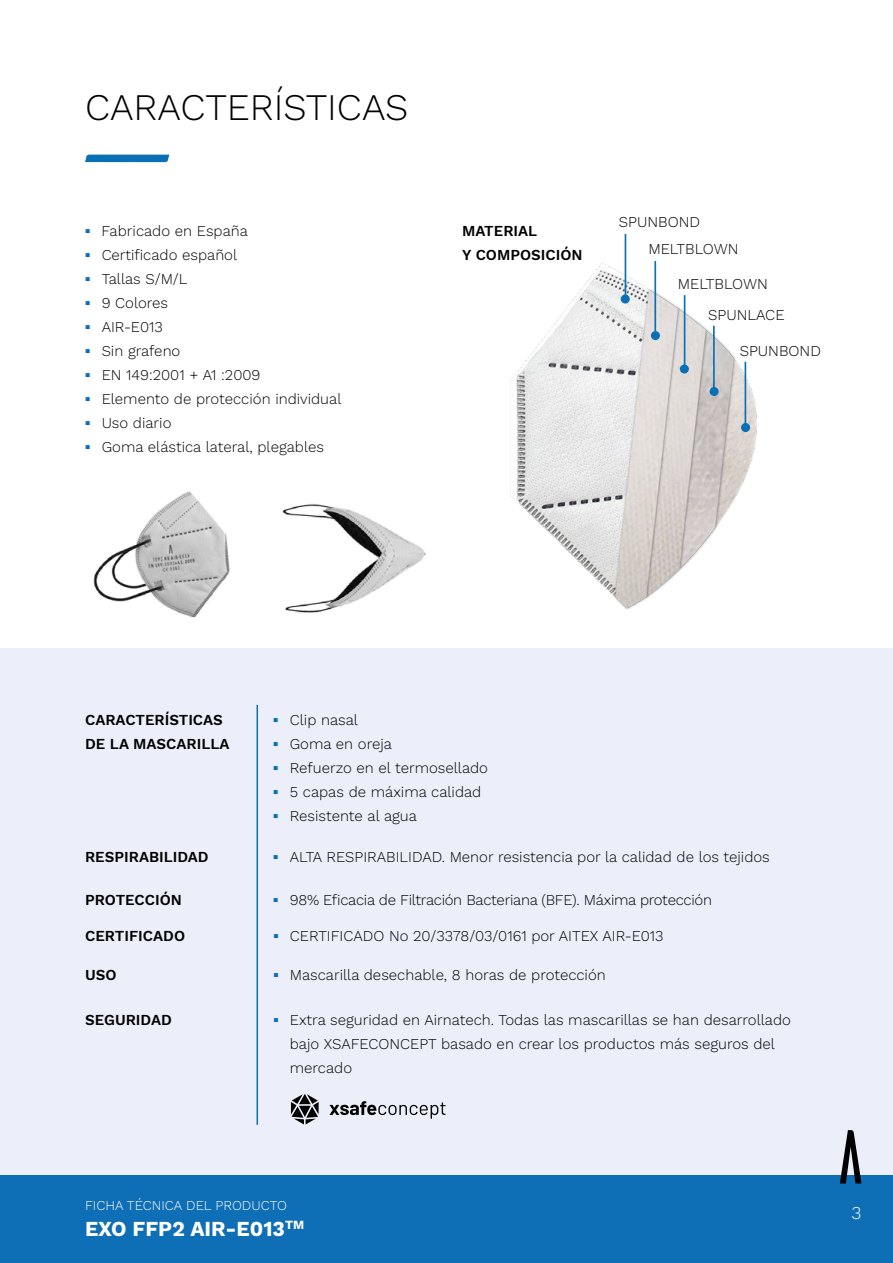
<style>
.page{position:relative;width:893px;height:1263px;background:#fff}
.page>*{position:absolute;margin:0;border:0;box-sizing:border-box;transform-origin:0 0}
.t1{font:37.5px "Work Sans";color:#000}
.t2{font:700 21px "Work Sans";color:#fff}
.t3{font:18px "Work Sans";color:#fff}
.t4{font:15.15px/27px "Work Sans";color:#000}
.t5{font:15px/24px "Work Sans";color:#000}
.t6{font:600 15px/24px "Work Sans";color:#000}
.t7{font:15px "Work Sans";letter-spacing:-.02em;color:#000}
.t8{font:13.5px "Work Sans";color:#fff}
.s1{font-family:"Arial";font-weight:700;color:#0a70b5}
</style>
<div class="page">
<div style="left:0;top:1175px;width:893px;height:88px;background:#0e6eb6"></div>
<img style="left:510px;top:257px;width:247px;height:353px">
<div style="left:0;top:648px;width:893px;height:527px;background:#eceff9"></div>
<svg style="left:85px;top:155px;width:84px;height:7px"></svg>
<svg style="left:291px;top:1094px;width:28px;height:30px"></svg>
<svg style="left:330px;top:1101px;width:116px;height:18px"></svg>
<hr style="left:256px;top:705px;width:2px;height:420px;background:#0a70b5">
<div style="left:651px;top:331px;width:9px;height:9px;background:#0a70b5;border-radius:50%"></div>
<hr style="left:654px;top:261px;width:2px;height:75px;background:#0a70b5">
<div style="left:680px;top:364px;width:9px;height:9px;background:#0a70b5;border-radius:50%"></div>
<hr style="left:684px;top:295px;width:1px;height:75px;background:#0a70b5">
<div style="left:621px;top:294px;width:9px;height:9px;background:#0a70b5;border-radius:50%"></div>
<hr style="left:625px;top:234px;width:1px;height:65px;background:#0a70b5">
<div style="left:741px;top:423px;width:9px;height:9px;background:#0a70b5;border-radius:50%"></div>
<hr style="left:745px;top:362px;width:1px;height:65px;background:#0a70b5">
<div style="left:710px;top:387px;width:9px;height:9px;background:#0a70b5;border-radius:50%"></div>
<hr style="left:713px;top:326px;width:2px;height:65px;background:#0a70b5">
<svg style="left:840px;top:1130px;width:21px;height:53px"></svg>
<img style="left:93px;top:491px;width:137px;height:127px">
<img style="left:282px;top:504px;width:144px;height:109px">
<h1 class="t1" style="left:85px;top:79px;width:325px">CARACTERÍSTICAS</h1>
<p class="t5" style="left:85px;top:218px;width:164px"><span class="s1">▪</span> Fabricado en España</p>
<p class="t5" style="left:85px;top:242px;width:154px"><span class="s1">▪</span> Certificado español</p>
<p class="t5" style="left:85px;top:266px;width:104px"><span class="s1">▪</span> Tallas S/M/L</p>
<p class="t5" style="left:85px;top:290px;width:84px"><span class="s1">▪</span> 9 Colores</p>
<p class="t5" style="left:85px;top:314px;width:79px"><span class="s1">▪</span> AIR-E013</p>
<p class="t5" style="left:85px;top:338px;width:97px"><span class="s1">▪</span> Sin grafeno</p>
<p class="t5" style="left:85px;top:362px;width:177px"><span class="s1">▪</span> EN 149:2001 + A1 :2009</p>
<p class="t5" style="left:85px;top:386px;width:258px"><span class="s1">▪</span> Elemento de protección individual</p>
<p class="t5" style="left:85px;top:410px;width:88px"><span class="s1">▪</span> Uso diario</p>
<p class="t5" style="left:85px;top:434px;width:240px"><span class="s1">▪</span> Goma elástica lateral, plegables</p>
<p class="t6" style="left:462px;top:219px;width:122px">MATERIAL<br>Y COMPOSICIÓN</p>
<p class="t4" style="left:648px;top:208px;width:92px;text-indent:-29px">SPUNBOND<br>MELTBLOWN</p>
<p class="t4" style="left:678px;top:269px;width:92px">MELTBLOWN</p>
<p class="t4" style="left:708px;top:301px;width:78px">SPUNLACE</p>
<p class="t4" style="left:740px;top:337px;width:83px">SPUNBOND</p>
<p class="t6" style="left:85px;top:709px;width:146px">CARACTERÍSTICAS<br>DE LA MASCARILLA</p>
<p class="t5" style="left:273px;top:708px;width:86px"><span class="s1">▪</span> Clip nasal</p>
<p class="t5" style="left:273px;top:732px;width:120px"><span class="s1">▪</span> Goma en oreja</p>
<p class="t5" style="left:273px;top:756px;width:216px"><span class="s1">▪</span> Refuerzo en el termosellado</p>
<p class="t5" style="left:273px;top:780px;width:210px"><span class="s1">▪</span> 5 capas de máxima calidad</p>
<p class="t5" style="left:273px;top:804px;width:145px"><span class="s1">▪</span> Resistente al agua</p>
<p class="t6" style="left:85px;top:846px;width:125px">RESPIRABILIDAD</p>
<p class="t5" style="left:273px;top:845px;width:498px"><span class="s1">▪</span> ALTA RESPIRABILIDAD. Menor resistencia por la calidad de los tejidos</p>
<p class="t6" style="left:85px;top:888px;width:98px">PROTECCIÓN</p>
<p class="t7" style="left:273px;top:888px;width:440px"><span class="s1">▪</span> 98% Eficacia de Filtración Bacteriana (BFE). Máxima protección</p>
<p class="t6" style="left:85px;top:924px;width:101px">CERTIFICADO</p>
<p class="t5" style="left:273px;top:923px;width:392px"><span class="s1">▪</span> CERTIFICADO No 20/3378/03/0161 por AITEX AIR-E013</p>
<p class="t6" style="left:85px;top:964px;width:33px">USO</p>
<p class="t5" style="left:273px;top:962px;width:334px"><span class="s1">▪</span> Mascarilla desechable, 8 horas de protección</p>
<p class="t6" style="left:85px;top:1008px;width:88px">SEGURIDAD</p>
<p class="t5" style="left:290px;top:1007px;width:503px;text-indent:-16px"><span class="s1">▪</span> Extra seguridad en Airnatech. Todas las mascarillas se han desarrollado bajo XSAFECONCEPT basado en crear los productos más seguros del mercado</p>
<p class="t8" style="left:85px;top:1195px;width:203px">FICHA TÉCNICA DEL PRODUCTO</p>
<h2 class="t2" style="left:85px;top:1216px;width:221px">EXO FFP2 AIR-E013<sup>TM</sup></h2>
<p class="t3" style="left:852px;top:1199px;width:11px">3</p>
</div>
